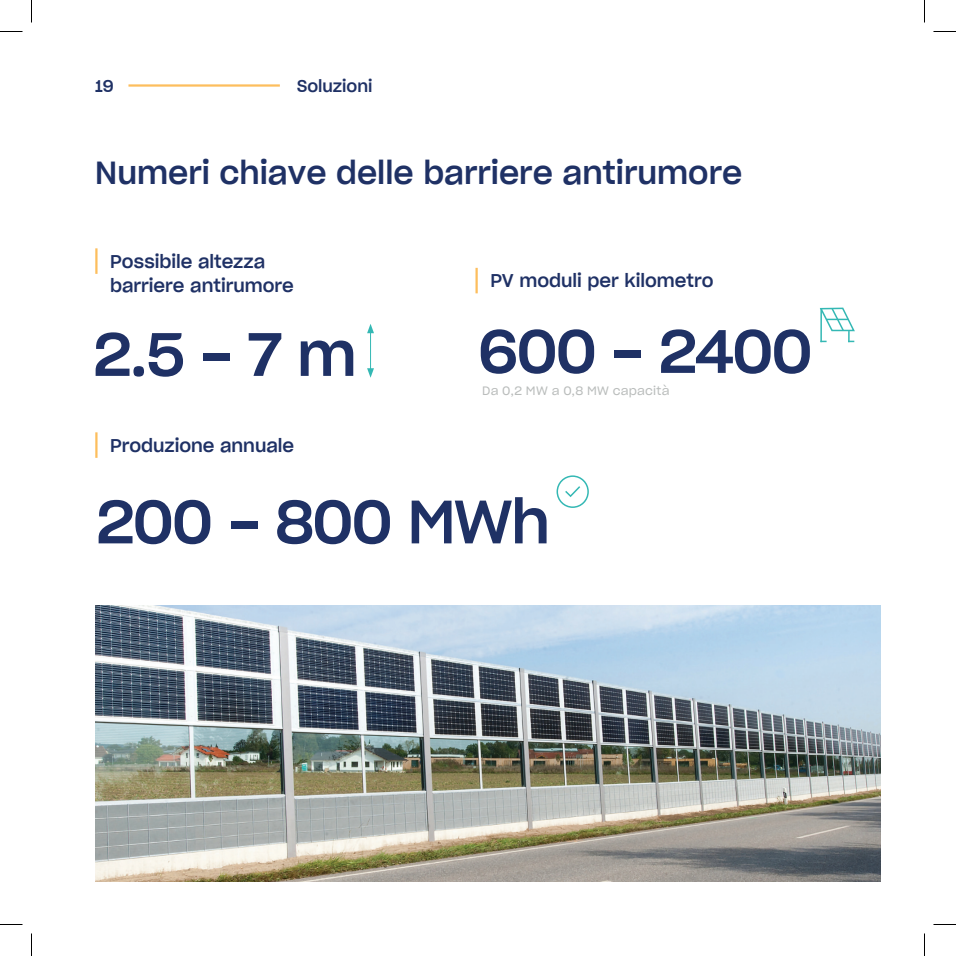
<style>
.page{position:relative;width:956px;height:956px;background:#fff}
.page>*{position:absolute;margin:0;border:0;box-sizing:border-box;transform-origin:0 0}
.t1{font:60px "Sharp Grotesk Medium 20";letter-spacing:-.03em;color:#1f3165}
.t2{font:31.2px "Sharp Grotesk Medium 20";color:#1f3165}
.t3{font:18px/24px "Sharp Grotesk Medium 20";color:#1f3165}
.t4{font:16.5px "Sharp Grotesk Medium 20";color:#1f3165}
.t5{font:12px "Sharp Grotesk Book 20";letter-spacing:.02em;color:#babdbc}
</style>
<div class="page">
<hr style="left:128px;top:84px;width:152px;height:3px;background:#fdbe5d">
<hr style="left:95px;top:248px;width:3px;height:26px;background:#fdbe5d">
<hr style="left:370px;top:331px;width:1px;height:40px;background:#34b8b4">
<svg style="left:367px;top:368px;width:7px;height:10px"></svg>
<svg style="left:367px;top:324px;width:7px;height:9px"></svg>
<hr style="left:475px;top:268px;width:3px;height:25px;background:#fdbe5d">
<hr style="left:95px;top:432px;width:3px;height:26px;background:#fdbe5d">
<svg style="left:819px;top:307px;width:36px;height:35px"></svg>
<div style="left:556px;top:475px;width:33px;height:33px;border:2px solid #34b8b4;border-radius:50%"></div>
<svg style="left:565px;top:486px;width:16px;height:11px"></svg>
<img style="left:95px;top:606px;width:785px;height:275px">
<svg style="left:0;top:31px;width:22px;height:1px"></svg>
<svg style="left:933px;top:31px;width:23px;height:1px"></svg>
<svg style="left:0;top:924px;width:22px;height:1px"></svg>
<svg style="left:933px;top:924px;width:23px;height:1px"></svg>
<svg style="left:31px;top:0;width:1px;height:23px"></svg>
<svg style="left:31px;top:933px;width:1px;height:23px"></svg>
<svg style="left:924px;top:0;width:1px;height:23px"></svg>
<svg style="left:924px;top:933px;width:1px;height:23px"></svg>
<p class="t4" style="left:95px;top:72px;width:20px">19</p>
<p class="t4" style="left:297px;top:72px;width:77px">Soluzioni</p>
<h2 class="t2" style="left:95px;top:147px;width:648px">Numeri chiave delle barriere antirumore</h2>
<p class="t3" style="left:110px;top:248px;width:185px">Possibile altezza barriere antirumore</p>
<h1 class="t1" style="left:94px;top:304px;width:265px">2.5 - 7 m</h1>
<p class="t3" style="left:110px;top:432px;width:186px">Produzione annuale</p>
<p class="t3" style="left:490px;top:267px;width:225px">PV moduli per kilometro</p>
<h1 class="t1" style="left:478px;top:301px;width:336px">600 - 2400</h1>
<p class="t5" style="left:482px;top:381px;width:189px">Da 0,2 MW a 0,8 MW capacità</p>
<h1 class="t1" style="left:97px;top:471px;width:455px">200 - 800 MWh</h1>
</div>
